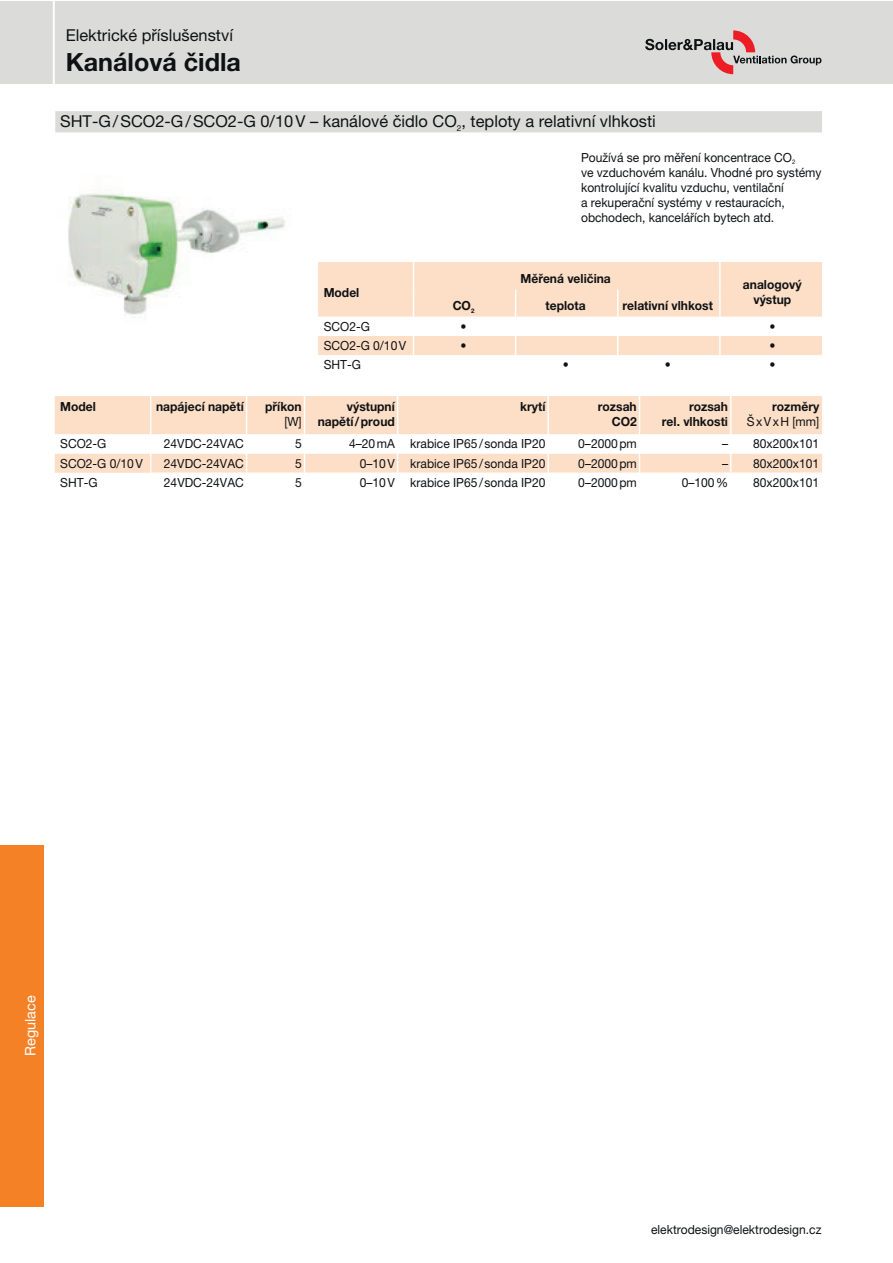
<style>
.page{position:relative;width:893px;height:1263px;background:#fff}
.page>*{position:absolute;margin:0;border:0;box-sizing:border-box;transform-origin:0 0}
.t1{font:700 25.05px "Helvetica Neue LT Pro";color:#0f1214}
.t2{font:16.35px "Helvetica Neue LT Pro";color:#0f1214}
.t3{font:14.55px "Helvetica Neue LT Pro";color:#fff}
.t4{font:12.6px/15px "Helvetica Neue LT Pro";color:#0f1214;scale:.96 1}
.t5{font:700 12.6px/15px "Helvetica Neue LT Pro";color:#0f1214;text-align:right;scale:.96 1}
</style>
<div class="page">
<div style="left:0;top:2px;width:893px;height:82px;background:#dbdcda"></div>
<hr style="left:53px;top:2px;width:2px;height:85px;background:#fff">
<svg style="left:645px;top:30px;width:176px;height:44px"></svg>
<div style="left:0;top:845px;width:44px;height:361px;background:#f58127"></div>
<div style="left:55px;top:111px;width:767px;height:21px;background:#dbdcda"></div>
<img style="left:68px;top:191px;width:217px;height:127px">
<svg style="left:318px;top:262px;width:504px;height:93px"></svg>
<div style="left:55px;top:396px;width:767px;height:38px;background:#fddec7"></div>
<hr style="left:150px;top:396px;width:1px;height:38px;background:#fff">
<hr style="left:246px;top:396px;width:1px;height:38px;background:#fff">
<hr style="left:304px;top:396px;width:1px;height:38px;background:#fff">
<hr style="left:397px;top:396px;width:1px;height:38px;background:#fff">
<hr style="left:547px;top:396px;width:2px;height:38px;background:#fff">
<hr style="left:639px;top:396px;width:1px;height:38px;background:#fff">
<hr style="left:730px;top:396px;width:1px;height:38px;background:#fff">
<svg style="left:55px;top:453px;width:767px;height:20px;background:#fde0cb"></svg>
<p class="t2" style="left:66px;top:29px;width:169px">Elektrické příslušenství</p>
<h1 class="t1" style="left:66px;top:53px;width:177px">Kanálová čidla</h1>
<p class="t2" style="left:60px;top:116px;width:597px">SHT-G / SCO2-G / SCO2-G 0/10 V – kanálové čidlo CO<sub>2</sub>, teploty a relativní vlhkosti</p>
<p class="t5" style="left:324px;top:286px;width:39px">Model</p>
<p class="t4" style="left:581px;top:151px;width:252px">Používá se pro měření koncentrace CO<sub>2<br></sub>ve vzduchovém kanálu. Vhodné pro systémy kontrolující kvalitu vzduchu, ventilační<br>a rekuperační systémy v restauracích, obchodech, kancelářích bytech atd.</p>
<p class="t5" style="left:520px;top:272px;width:96px">Měřená veličina</p>
<p class="t5" style="left:453px;top:299px;width:24px">CO<sub>2</sub></p>
<p class="t5" style="left:546px;top:299px;width:43px">teplota</p>
<p class="t5" style="left:623px;top:299px;width:96px">relativní vlhkost</p>
<p class="t5" style="left:743px;top:278px;width:63px;text-align:center">analogový výstup</p>
<p class="t5" style="left:60px;top:400px;width:39px">Model</p>
<p class="t5" style="left:156px;top:400px;width:93px">napájecí napětí</p>
<p class="t5" style="left:265px;top:400px;width:40px">příkon</p>
<p class="t4" style="left:284px;top:415px;width:20px">[W]</p>
<p class="t4" style="left:324px;top:320px;width:50px">SCO2-G</p>
<p class="t4" style="left:460px;top:320px;width:8px">•</p>
<p class="t4" style="left:769px;top:320px;width:8px">•</p>
<p class="t4" style="left:324px;top:339px;width:87px">SCO2-G 0/10 V</p>
<p class="t4" style="left:460px;top:339px;width:8px">•</p>
<p class="t4" style="left:769px;top:339px;width:8px">•</p>
<p class="t4" style="left:324px;top:358px;width:40px">SHT-G</p>
<p class="t4" style="left:563px;top:358px;width:8px">•</p>
<p class="t4" style="left:665px;top:358px;width:8px">•</p>
<p class="t4" style="left:769px;top:358px;width:8px">•</p>
<p class="t5" style="left:318px;top:400px;width:82px">výstupní napětí / proud</p>
<p class="t5" style="left:520px;top:400px;width:28px">krytí</p>
<p class="t5" style="left:598px;top:400px;width:42px">rozsah<br>CO2</p>
<p class="t5" style="left:662px;top:400px;width:70px">rozsah<br>rel. vlhkosti</p>
<p class="t5" style="left:772px;top:400px;width:51px">rozměry</p>
<p class="t4" style="left:747px;top:415px;width:77px">Š x V x H [mm]</p>
<p class="t4" style="left:60px;top:438px;width:50px">SCO2-G</p>
<p class="t4" style="left:164px;top:438px;width:85px">24VDC-24VAC</p>
<p class="t4" style="left:295px;top:438px;width:8px">5</p>
<p class="t4" style="left:349px;top:438px;width:206px">4–20 mA krabice IP65 / sonda IP20</p>
<p class="t4" style="left:578px;top:438px;width:62px">0–2000 pm</p>
<p class="t4" style="left:722px;top:438px;width:103px">– 80x200x101</p>
<p class="t4" style="left:60px;top:457px;width:87px">SCO2-G 0/10 V</p>
<p class="t4" style="left:164px;top:457px;width:85px">24VDC-24VAC</p>
<p class="t4" style="left:295px;top:457px;width:8px">5</p>
<p class="t4" style="left:360px;top:457px;width:195px">0–10 V krabice IP65 / sonda IP20</p>
<p class="t4" style="left:578px;top:457px;width:62px">0–2000 pm</p>
<p class="t4" style="left:722px;top:457px;width:103px">– 80x200x101</p>
<p class="t4" style="left:60px;top:476px;width:40px">SHT-G</p>
<p class="t4" style="left:164px;top:476px;width:85px">24VDC-24VAC</p>
<p class="t4" style="left:295px;top:476px;width:8px">5</p>
<p class="t4" style="left:360px;top:476px;width:195px">0–10 V krabice IP65 / sonda IP20</p>
<p class="t4" style="left:578px;top:476px;width:62px">0–2000 pm</p>
<p class="t4" style="left:682px;top:476px;width:50px">0–100 %</p>
<p class="t4" style="left:753px;top:476px;width:70px">80x200x101</p>
<p class="t3" style="left:25px;top:1056px;width:62px;rotate:-90deg">Regulace</p>
<p class="t4" style="left:651px;top:1223px;width:179px">elektrodesign@elektrodesign.cz</p>
</div>
